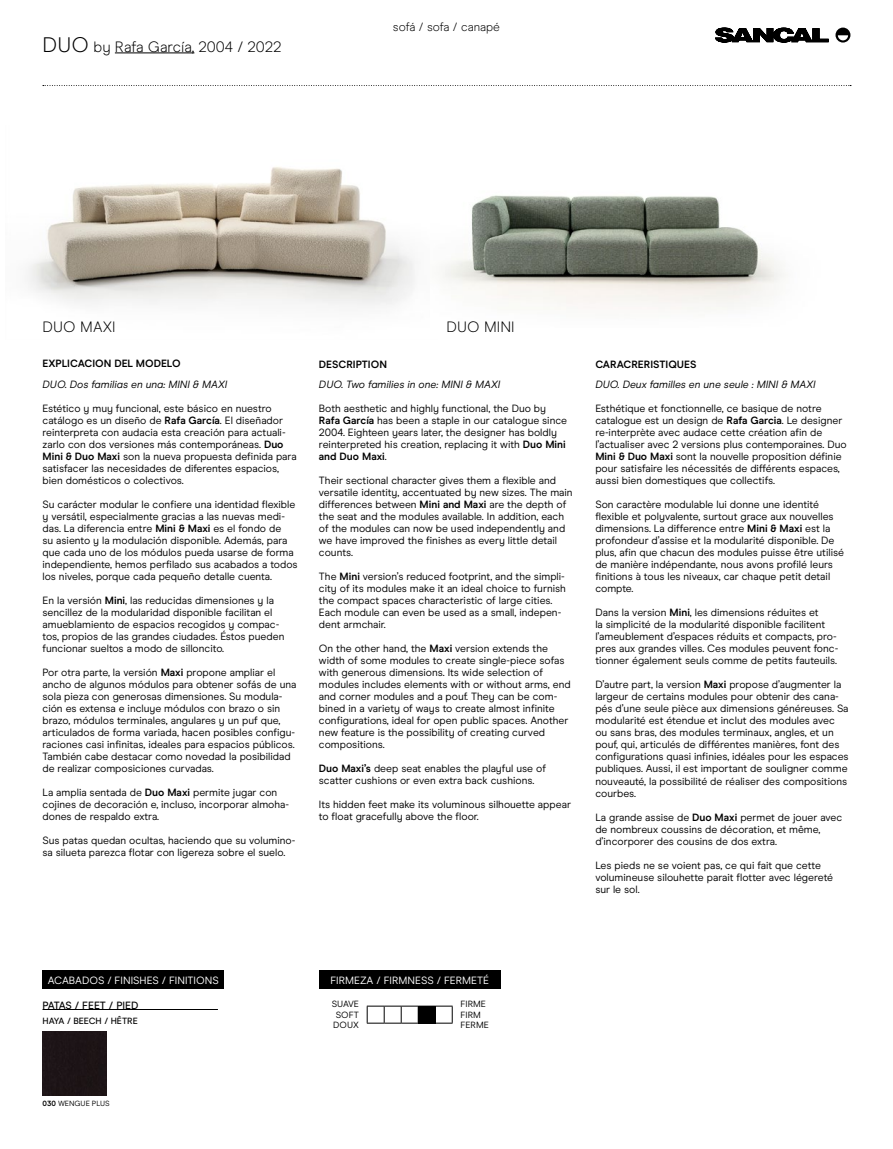
<style>
.page{position:relative;width:893px;height:1149px;background:#fff}
.page>*{position:absolute;margin:0;border:0;box-sizing:border-box;transform-origin:0 0}
.t1{font:300 15px "Modern Era";color:#000}
.t2{font:300 12px "Modern Era";color:#000}
.t3{font:10.5px/12px "Modern Era";color:#000}
.t4{font:italic 10.5px "Modern Era";color:#000}
.t5{font:10.5px "Modern Era";color:#fff}
.t6{font:700 10.5px "Modern Era";color:#000}
.t7{font:500 10.5px "Modern Era";color:#000}
.t8{font:9px/10.5px "Modern Era";color:#000;text-align:justify}
.t9{font:500 9px "Modern Era";color:#000}
.t10{font:7.5px "Modern Era";color:#000}
.s1{font-size:21px}
.s2{font-weight:700}
</style>
<div class="page">
<svg style="left:835px;top:28px;width:15px;height:15px"></svg>
<svg style="left:715px;top:28px;width:114px;height:15px"></svg>
<hr style="left:115px;top:52px;width:79px;height:1px;background:#000">
<svg style="left:43px;top:85px;width:808px;height:1px"></svg>
<img style="left:27px;top:167px;width:388px;height:139px">
<img style="left:443px;top:195px;width:341px;height:115px">
<div style="left:319px;top:970px;width:181px;height:18px;background:#000"></div>
<svg style="left:367px;top:1005px;width:86px;height:18px"></svg>
<div style="left:43px;top:970px;width:181px;height:18px;background:#000"></div>
<hr style="left:43px;top:1008px;width:175px;height:1px;background:#000">
<div style="left:43px;top:1031px;width:63px;height:63px;background:#1d1417"></div>
<h1 class="t1" style="left:43px;top:38px;width:240px"><span class="s1">DUO</span> by Rafa García, 2004 / 2022</h1>
<p class="t2" style="left:393px;top:20px;width:109px">sofá / sofa / canapé</p>
<h1 class="t1" style="left:43px;top:318px;width:75px">DUO MAXI</h1>
<h1 class="t1" style="left:446px;top:318px;width:70px">DUO MINI</h1>
<p class="t6" style="left:43px;top:357px;width:140px">EXPLICACION DEL MODELO</p>
<p class="t4" style="left:43px;top:378px;width:186px">DUO. Dos familias en una: MINI &amp; MAXI</p>
<p class="t3" style="left:43px;top:402px;width:256px">Estético y muy funcional, este básico en nuestro catálogo es un diseño de <span class="s2">Rafa García</span>. El diseñador reinterpreta con audacia esta creación para actuali&shy;zarlo con dos versiones más contemporáneas. <span class="s2">Duo Mini &amp; Duo Maxi</span> son la nueva propuesta definida para satisfacer las necesidades de diferentes espacios, bien domésticos o colectivos.</p>
<p class="t3" style="left:43px;top:498px;width:257px">Su carácter modular le confiere una identidad flexible y versátil, especialmente gracias a las nuevas medi&shy;das. La diferencia entre <span class="s2">Mini &amp; Maxi</span> es el fondo de<br>su asiento y la modulación disponible. Además, para que cada uno de los módulos pueda usarse de forma independiente, hemos perfilado sus acabados a todos los niveles, porque cada pequeño detalle cuenta.</p>
<p class="t3" style="left:43px;top:594px;width:243px">En la versión <span class="s2">Mini</span>, las reducidas dimensiones y la sencillez de la modularidad disponible facilitan el amueblamiento de espacios recogidos y compac&shy;tos, propios de las grandes ciudades. Éstos pueden funcionar sueltos a modo de silloncito.</p>
<p class="t3" style="left:43px;top:666px;width:255px">Por otra parte, la versión <span class="s2">Maxi</span> propone ampliar el ancho de algunos módulos para obtener sofás de una sola pieza con generosas dimensiones. Su modula&shy;ción es extensa e incluye módulos con brazo o sin brazo, módulos terminales, angulares y un puf que, articulados de forma variada, hacen posibles configu&shy;raciones casi infinitas, ideales para espacios públicos.<br>También cabe destacar como novedad la posibilidad de realizar composiciones curvadas.</p>
<p class="t3" style="left:43px;top:786px;width:248px">La amplia sentada de <span class="s2">Duo Maxi</span> permite jugar con cojines de decoración e, incluso, incorporar almoha&shy;dones de respaldo extra.</p>
<p class="t3" style="left:43px;top:834px;width:254px">Sus patas quedan ocultas, haciendo que su volumino&shy;sa silueta parezca flotar con ligereza sobre el suelo.</p>
<p class="t6" style="left:319px;top:357px;width:70px">DESCRIPTION</p>
<p class="t4" style="left:319px;top:378px;width:183px">DUO. Two families in one: MINI &amp; MAXI</p>
<p class="t3" style="left:319px;top:402px;width:250px">Both aesthetic and highly functional, the Duo by <span class="s2">Rafa García</span> has been a staple in our catalogue since 2004. Eighteen years later, the designer has boldly reinterpreted his creation, replacing it with <span class="s2">Duo Mini and Duo Maxi</span>.</p>
<p class="t3" style="left:319px;top:474px;width:255px">Their sectional character gives them a flexible and versatile identity, accentuated by new sizes. The main differences between <span class="s2">Mini and Maxi</span> are the depth of the seat and the modules available. In addition, each of the modules can now be used independently and we have improved the finishes as every little detail counts.</p>
<p class="t3" style="left:319px;top:570px;width:249px">The <span class="s2">Mini</span> version’s reduced footprint, and the simpli&shy;city of its modules make it an ideal choice to furnish the compact spaces characteristic of large cities.<br>Each module can even be used as a small, indepen&shy;dent armchair.</p>
<p class="t3" style="left:319px;top:642px;width:253px">On the other hand, the <span class="s2">Maxi</span> version extends the width of some modules to create single-piece sofas with generous dimensions. Its wide selection of modules includes elements with or without arms, end and corner modules and a pouf. They can be com&shy;bined in a variety of ways to create almost infinite configurations, ideal for open public spaces. Another new feature is the possibility of creating curved compositions.</p>
<p class="t3" style="left:319px;top:762px;width:229px"><span class="s2">Duo Maxi’s</span> deep seat enables the playful use of scatter cushions or even extra back cushions.</p>
<p class="t3" style="left:319px;top:798px;width:254px">Its hidden feet make its voluminous silhouette appear to float gracefully above the floor.</p>
<p class="t6" style="left:595px;top:357px;width:103px">CARACRERISTIQUES</p>
<p class="t4" style="left:595px;top:378px;width:222px">DUO. Deux familles en une seule : MINI &amp; MAXI</p>
<p class="t3" style="left:595px;top:402px;width:253px">Esthétique et fonctionnelle, ce basique de notre catalogue est un design de <span class="s2">Rafa Garcia</span>. Le designer re-interprète avec audace cette création afin de l’actualiser avec 2 versions plus contemporaines. Duo <span class="s2">Mini &amp; Duo Maxi</span> sont la nouvelle proposition définie pour satisfaire les nécessités de différents espaces, aussi bien domestiques que collectifs.</p>
<p class="t3" style="left:595px;top:498px;width:250px">Son caractère modulable lui donne une identité flexible et polyvalente, surtout grace aux nouvelles dimensions. La difference entre <span class="s2">Mini &amp; Maxi</span> est la profondeur d’assise et la modularité disponible. De plus, afin que chacun des modules puisse être utilisé de manière indépendante, nous avons profilé leurs finitions à tous les niveaux, car chaque petit detail compte.</p>
<p class="t3" style="left:595px;top:606px;width:245px">Dans la version <span class="s2">Mini</span>, les dimensions réduites et<br>la simplicité de la modularité disponible facilitent l’ameublement d’espaces réduits et compacts, pro&shy;pres aux grandes villes. Ces modules peuvent fonc&shy;tionner également seuls comme de petits fauteuils.</p>
<p class="t3" style="left:595px;top:678px;width:255px">D’autre part, la version <span class="s2">Maxi</span> propose d’augmenter la largeur de certains modules pour obtenir des cana&shy;pés d’une seule pièce aux dimensions généreuses. Sa modularité est étendue et inclut des modules avec ou sans bras, des modules terminaux, angles, et un pouf, qui, articulés de différentes manières, font des configurations quasi infinies, idéales pour les espaces publiques. Aussi, il est important de souligner comme nouveauté, la possibilité de réaliser des compositions courbes.</p>
<p class="t3" style="left:595px;top:810px;width:248px">La grande assise de <span class="s2">Duo Maxi</span> permet de jouer avec de nombreux coussins de décoration, et même, d’incorporer des cousins de dos extra.</p>
<p class="t3" style="left:595px;top:858px;width:239px">Les pieds ne se voient pas, ce qui fait que cette volumineuse silouhette parait flotter avec légereté sur le sol.</p>
<p class="t5" style="left:48px;top:973px;width:172px">ACABADOS / FINISHES / FINITIONS</p>
<p class="t7" style="left:43px;top:998px;width:98px">PATAS / FEET / PIED</p>
<p class="t9" style="left:43px;top:1015px;width:97px">HAYA / BEECH / HÊTRE</p>
<p class="t10" style="left:43px;top:1098px;width:69px"><span class="s2">030</span> WENGUE PLUS</p>
<p class="t5" style="left:330px;top:973px;width:160px">FIRMEZA / FIRMNESS / FERMETÉ</p>
<p class="t8" style="left:332px;top:998px;width:29px">SUAVE SOFT DOUX</p>
<p class="t8" style="left:460px;top:998px;width:30px;text-align:left">FIRME<br>FIRM<br>FERME</p>
</div>
